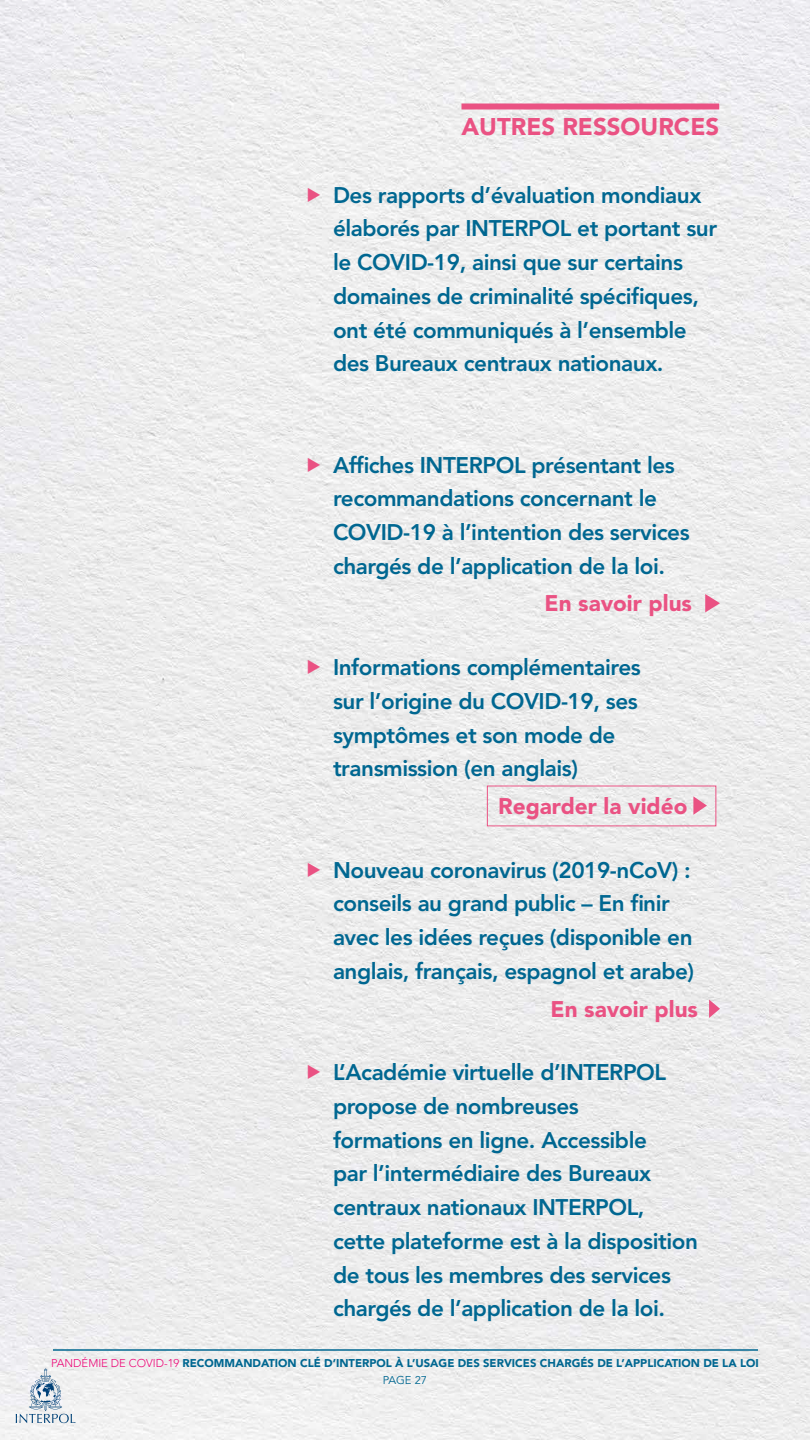
<style>
.page{position:relative;width:810px;height:1440px;background:#fff}
.page>*{position:absolute;margin:0;border:0;box-sizing:border-box;transform-origin:0 0}
.TXT_HEADER_01{font:900 24px "Avenir LT Std";color:#ea5283}
.t1{font:800 22.5px/33.8px "Avenir LT Std";letter-spacing:-.02em;color:#006791}
.TXT{font:900 22.5px "Avenir LT Std";color:#ea5283}
.t2{font:900 11.25px/16.8px "Avenir LT Std";color:#006791;text-align:center}
.s1{font-weight:300;color:#ed0677}
.s2{font-weight:400}
</style>
<div class="page">
<img style="left:0;top:0;width:810px;height:1440px">
<hr style="left:53px;top:1349px;width:705px;height:2px;background:#006791">
<svg style="left:16px;top:1369px;width:59px;height:54px"></svg>
<div style="left:461px;top:104px;width:258px;height:6px;background:#ea5283"></div>
<svg style="left:705px;top:594px;width:15px;height:18px"></svg>
<svg style="left:709px;top:1000px;width:11px;height:18px"></svg>
<svg style="left:693px;top:796px;width:14px;height:19px"></svg>
<svg style="left:308px;top:187px;width:12px;height:14px"></svg>
<svg style="left:308px;top:457px;width:12px;height:14px"></svg>
<svg style="left:308px;top:660px;width:12px;height:14px"></svg>
<svg style="left:308px;top:862px;width:12px;height:14px"></svg>
<svg style="left:308px;top:1065px;width:12px;height:14px"></svg>
<p class="TXT_HEADER_01" style="left:461px;top:112px;width:259px">AUTRES RESSOURCES</p>
<p class="t1" style="left:333px;top:178px;width:386px">Des rapports d’évaluation mondiaux élaborés par INTERPOL et portant sur le COVID-19, ainsi que sur certains domaines de criminalité spécifiques, ont été communiqués à l’ensemble des Bureaux centraux nationaux.</p>
<p class="t1" style="left:333px;top:448px;width:358px">Affiches INTERPOL présentant les recommandations concernant le COVID-19 à l’intention des services chargés de l’application de la loi.</p>
<p class="TXT" style="left:544px;top:590px;width:149px">En savoir plus</p>
<p class="t1" style="left:333px;top:650px;width:309px">Informations complémentaires sur l’origine du COVID-19, ses symptômes et son mode de transmission (en anglais)</p>
<p class="TXT" style="left:498px;top:792px;width:191px">Regarder la vidéo</p>
<p class="t1" style="left:333px;top:853px;width:363px">Nouveau coronavirus (2019-nCoV) : conseils au grand public – En finir avec les idées reçues (disponible en anglais, français, espagnol et arabe)</p>
<p class="TXT" style="left:550px;top:995px;width:149px">En savoir plus</p>
<p class="t1" style="left:333px;top:1055px;width:367px">L’Académie virtuelle d’INTERPOL propose de nombreuses<br>formations en ligne. Accessible<br>par l’intermédiaire des Bureaux centraux nationaux INTERPOL, cette plateforme est à la disposition de tous les membres des services chargés de l’application de la loi.</p>
<p class="t2" style="left:51px;top:1354px;width:709px"><span class="s1">PANDÉMIE DE COVID-19</span> RECOMMANDATION CLÉ D’INTERPOL À L’USAGE DES SERVICES CHARGÉS DE L’APPLICATION DE LA LOI<br><span class="s2">PAGE 27</span></p>
</div>
